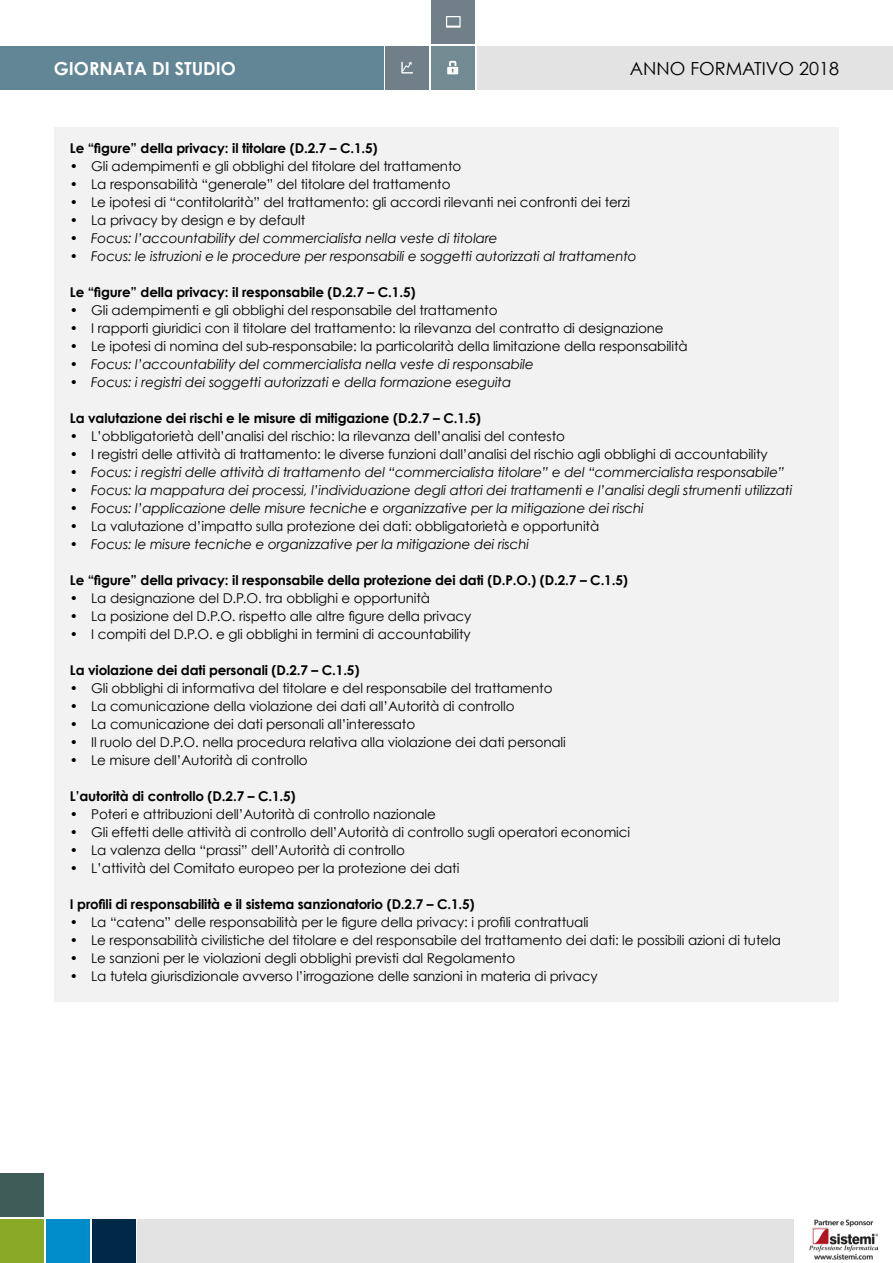
<style>
.page{position:relative;width:893px;height:1263px;background:#fff}
.page>*{position:absolute;margin:0;border:0;box-sizing:border-box;transform-origin:0 0}
.t1{font:18px "Century Gothic";color:#000}
.t2{font:700 18px "Century Gothic";color:#fff}
.t3{font:13.5px "Century Gothic";letter-spacing:-.01em;color:#000}
.t4{font:italic 13.5px "Century Gothic";letter-spacing:-.01em;color:#000}
.t5{font:700 13.5px "Century Gothic";letter-spacing:-.01em;color:#000}
</style>
<div class="page">
<div style="left:0;top:46px;width:384px;height:43px;background:#638697"></div>
<div style="left:477px;top:46px;width:416px;height:43px;background:#e3e3e3"></div>
<div style="left:431px;top:46px;width:44px;height:43px;background:#728a91"></div>
<div style="left:431px;top:0;width:44px;height:44px;background:#717f88"></div>
<div style="left:385px;top:46px;width:44px;height:43px;background:#717f88"></div>
<svg style="left:447px;top:61px;width:11px;height:13px"></svg>
<svg style="left:446px;top:16px;width:15px;height:12px"></svg>
<svg style="left:401px;top:62px;width:12px;height:12px"></svg>
<div style="left:0;top:1219px;width:44px;height:44px;background:#8aa927"></div>
<div style="left:0;top:1173px;width:44px;height:44px;background:#3f5c59"></div>
<div style="left:92px;top:1219px;width:44px;height:44px;background:#002847"></div>
<div style="left:138px;top:1219px;width:656px;height:44px;background:#e3e3e3"></div>
<div style="left:46px;top:1219px;width:44px;height:44px;background:#008bcb"></div>
<img style="left:810px;top:1219px;width:67px;height:41px">
<div style="left:54px;top:127px;width:785px;height:875px;background:#f2f2f2"></div>
<h1 class="t2" style="left:54px;top:58px;width:184px">GIORNATA DI STUDIO</h1>
<h1 class="t1" style="left:630px;top:58px;width:211px">ANNO FORMATIVO 2018</h1>
<p class="t5" style="left:70px;top:139px;width:309px">Le “figure” della privacy: il titolare (D.2.7 – C.1.5)</p>
<p class="t3" style="left:70px;top:158px;width:393px">• Gli adempimenti e gli obblighi del titolare del trattamento</p>
<p class="t3" style="left:70px;top:176px;width:382px">• La responsabilità “generale” del titolare del trattamento</p>
<p class="t3" style="left:70px;top:194px;width:562px">• Le ipotesi di “contitolarità” del trattamento: gli accordi rilevanti nei confronti dei terzi</p>
<p class="t3" style="left:70px;top:212px;width:237px">• La privacy by design e by default</p>
<p class="t4" style="left:70px;top:230px;width:429px">• Focus: l’accountability del commercialista nella veste di titolare</p>
<p class="t4" style="left:70px;top:248px;width:568px">• Focus: le istruzioni e le procedure per responsabili e soggetti autorizzati al trattamento</p>
<p class="t5" style="left:70px;top:283px;width:347px">Le “figure” della privacy: il responsabile (D.2.7 – C.1.5)</p>
<p class="t3" style="left:70px;top:302px;width:429px">• Gli adempimenti e gli obblighi del responsabile del trattamento</p>
<p class="t3" style="left:70px;top:320px;width:595px">• I rapporti giuridici con il titolare del trattamento: la rilevanza del contratto di designazione</p>
<p class="t3" style="left:70px;top:338px;width:619px">• Le ipotesi di nomina del sub-responsabile: la particolarità della limitazione della responsabilità</p>
<p class="t4" style="left:70px;top:356px;width:465px">• Focus: l’accountability del commercialista nella veste di responsabile</p>
<p class="t4" style="left:70px;top:374px;width:443px">• Focus: i registri dei soggetti autorizzati e della formazione eseguita</p>
<p class="t5" style="left:70px;top:409px;width:413px">La valutazione dei rischi e le misure di mitigazione (D.2.7 – C.1.5)</p>
<p class="t3" style="left:70px;top:428px;width:496px">• L’obbligatorietà dell’analisi del rischio: la rilevanza dell’analisi del contesto</p>
<p class="t3" style="left:70px;top:446px;width:699px">• I registri delle attività di trattamento: le diverse funzioni dall’analisi del rischio agli obblighi di accountability</p>
<p class="t4" style="left:70px;top:464px;width:716px">• Focus: i registri delle attività di trattamento del “commercialista titolare” e del “commercialista responsabile”</p>
<p class="t4" style="left:70px;top:482px;width:724px">• Focus: la mappatura dei processi, l’individuazione degli attori dei trattamenti e l’analisi degli strumenti utilizzati</p>
<p class="t4" style="left:70px;top:500px;width:575px">• Focus: l’applicazione delle misure tecniche e organizzative per la mitigazione dei rischi</p>
<p class="t3" style="left:70px;top:518px;width:531px">• La valutazione d’impatto sulla protezione dei dati: obbligatorietà e opportunità</p>
<p class="t4" style="left:70px;top:536px;width:461px">• Focus: le misure tecniche e organizzative per la mitigazione dei rischi</p>
<p class="t5" style="left:70px;top:571px;width:559px">Le “figure” della privacy: il responsabile della protezione dei dati (D.P.O.) (D.2.7 – C.1.5)</p>
<p class="t3" style="left:70px;top:590px;width:362px">• La designazione del D.P.O. tra obblighi e opportunità</p>
<p class="t3" style="left:70px;top:608px;width:403px">• La posizione del D.P.O. rispetto alle altre figure della privacy</p>
<p class="t3" style="left:70px;top:626px;width:402px">• I compiti del D.P.O. e gli obblighi in termini di accountability</p>
<p class="t5" style="left:70px;top:661px;width:291px">La violazione dei dati personali (D.2.7 – C.1.5)</p>
<p class="t3" style="left:70px;top:680px;width:484px">• Gli obblighi di informativa del titolare e del responsabile del trattamento</p>
<p class="t3" style="left:70px;top:698px;width:446px">• La comunicazione della violazione dei dati all’Autorità di controllo</p>
<p class="t3" style="left:70px;top:716px;width:347px">• La comunicazione dei dati personali all’interessato</p>
<p class="t3" style="left:70px;top:734px;width:497px">• Il ruolo del D.P.O. nella procedura relativa alla violazione dei dati personali</p>
<p class="t3" style="left:70px;top:752px;width:239px">• Le misure dell’Autorità di controllo</p>
<p class="t5" style="left:70px;top:787px;width:227px">L’autorità di controllo (D.2.7 – C.1.5)</p>
<p class="t3" style="left:70px;top:806px;width:367px">• Poteri e attribuzioni dell’Autorità di controllo nazionale</p>
<p class="t3" style="left:70px;top:824px;width:562px">• Gli effetti delle attività di controllo dell’Autorità di controllo sugli operatori economici</p>
<p class="t3" style="left:70px;top:842px;width:337px">• La valenza della “prassi” dell’Autorità di controllo</p>
<p class="t3" style="left:70px;top:860px;width:391px">• L’attività del Comitato europeo per la protezione dei dati</p>
<p class="t5" style="left:70px;top:895px;width:406px">I profili di responsabilità e il sistema sanzionatorio (D.2.7 – C.1.5)</p>
<p class="t3" style="left:70px;top:914px;width:520px">• La “catena” delle responsabilità per le figure della privacy: i profili contrattuali</p>
<p class="t3" style="left:70px;top:932px;width:712px">• Le responsabilità civilistiche del titolare e del responsabile del trattamento dei dati: le possibili azioni di tutela</p>
<p class="t3" style="left:70px;top:950px;width:447px">• Le sanzioni per le violazioni degli obblighi previsti dal Regolamento</p>
<p class="t3" style="left:70px;top:968px;width:529px">• La tutela giurisdizionale avverso l’irrogazione delle sanzioni in materia di privacy</p>
</div>
